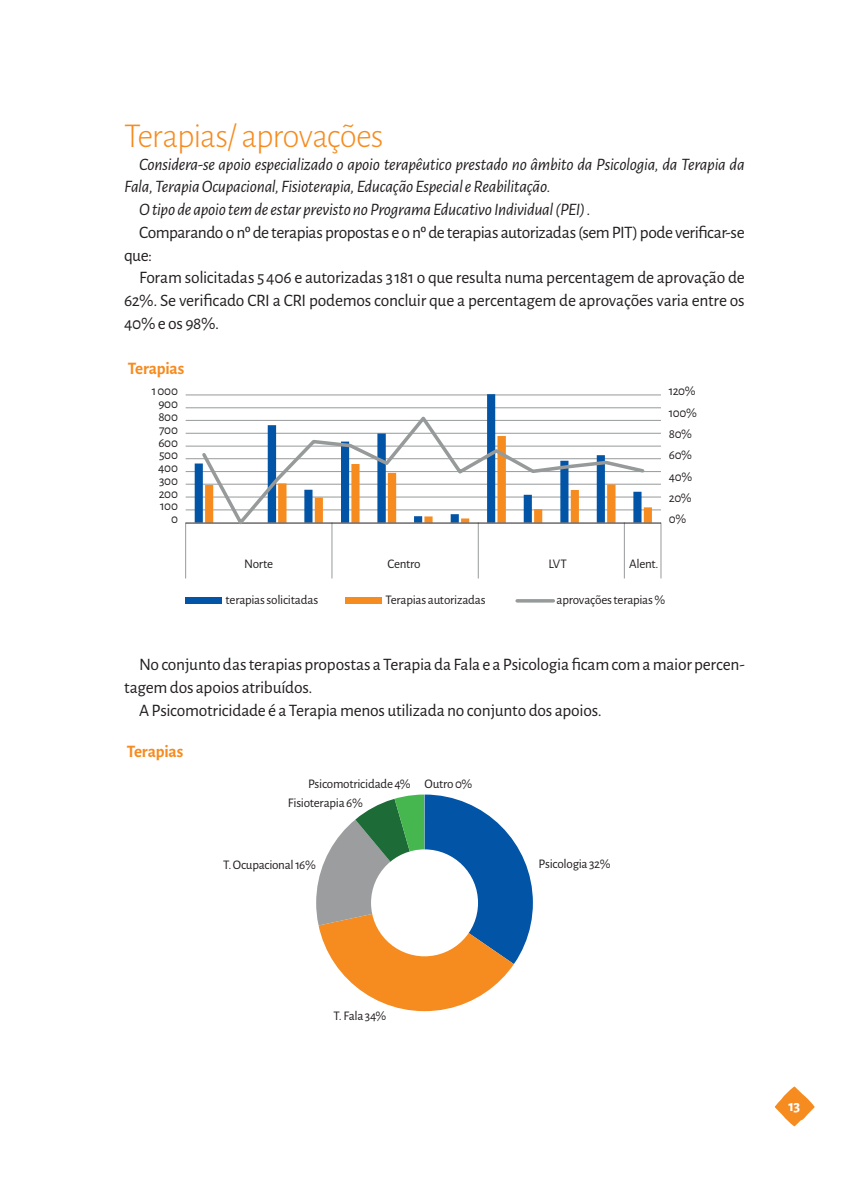
<style>
.page{position:relative;width:844px;height:1191px;background:#fff}
.page>*{position:absolute;margin:0;border:0;box-sizing:border-box;transform-origin:0 0}
.t1{font:300 35px "Alegreya Sans";letter-spacing:-.035em;color:#f68b1f}
.t2{font:17.5px/22.8px "Alegreya Sans";letter-spacing:-.015em;color:#231f20}
.t3{font:italic 17.5px "Alegreya Sans";letter-spacing:-.015em;color:#231f20}
.t4{font:700 17.5px "Alegreya Sans";letter-spacing:-.01em;color:#f68b1f}
.t5{font:700 15.75px "Alegreya Sans";color:#fff}
.t6{font:13.12px/19.8px "Alegreya Sans";letter-spacing:-.02em;color:#231f20}
</style>
<div class="page">
<hr style="left:186px;top:394px;width:474px;height:1px;background:#979a9a">
<hr style="left:186px;top:407px;width:474px;height:1px;background:#979a9a">
<hr style="left:186px;top:420px;width:474px;height:1px;background:#979a9a">
<hr style="left:186px;top:433px;width:474px;height:1px;background:#979a9a">
<hr style="left:186px;top:446px;width:474px;height:1px;background:#979a9a">
<hr style="left:186px;top:458px;width:474px;height:1px;background:#979a9a">
<hr style="left:186px;top:471px;width:474px;height:1px;background:#979a9a">
<hr style="left:186px;top:484px;width:474px;height:1px;background:#979a9a">
<hr style="left:186px;top:497px;width:474px;height:1px;background:#979a9a">
<hr style="left:186px;top:509px;width:474px;height:1px;background:#979a9a">
<hr style="left:660px;top:522px;width:1px;height:56px;background:#979a9a">
<hr style="left:624px;top:522px;width:1px;height:56px;background:#979a9a">
<hr style="left:478px;top:522px;width:1px;height:56px;background:#979a9a">
<hr style="left:331px;top:522px;width:1px;height:56px;background:#979a9a">
<hr style="left:185px;top:522px;width:1px;height:56px;background:#979a9a">
<svg style="left:195px;top:394px;width:446px;height:128px"></svg>
<hr style="left:186px;top:522px;width:474px;height:1px;background:#231f20">
<svg style="left:199px;top:412px;width:447px;height:116px"></svg>
<div style="left:185px;top:597px;width:36px;height:7px;background:#0154a6"></div>
<div style="left:346px;top:597px;width:36px;height:7px;background:#f68b1f"></div>
<hr style="left:517px;top:599px;width:36px;height:3px;background:#979a9a">
<svg style="left:316px;top:794px;width:216px;height:217px"></svg>
<svg style="left:775px;top:1086px;width:39px;height:40px"></svg>
<h1 class="t1" style="left:124px;top:113px;width:261px">Terapias/ aprovações</h1>
<p class="t3" style="left:139px;top:152px;width:607px">Considera-se apoio especializado o apoio terapêutico prestado no âmbito da Psicologia, da Terapia da</p>
<p class="t3" style="left:124px;top:175px;width:428px">Fala, Terapia Ocupacional, Fisioterapia, Educação Especial e Reabilitação.</p>
<p class="t3" style="left:139px;top:198px;width:453px">O tipo de apoio tem de estar previsto no Programa Educativo Individual (PEI) .</p>
<p class="t2" style="left:124px;top:220px;width:621px;text-indent:15px">Comparando o nº de terapias propostas e o nº de terapias autorizadas (sem PIT) pode verificar-se que:</p>
<p class="t2" style="left:124px;top:265px;width:622px;text-align:justify;text-indent:15px">Foram solicitadas 5406 e autorizadas 3181 o que resulta numa percentagem de aprovação de 62%. Se verificado CRI a CRI podemos concluir que a percentagem de aprovações varia entre os 40% e os 98%.</p>
<p class="t4" style="left:128px;top:355px;width:58px">Terapias</p>
<p class="t6" style="left:152px;top:381px;width:28px">1 000</p>
<p class="t6" style="left:158px;top:393px;width:21px">900</p>
<p class="t6" style="left:158px;top:406px;width:21px">800</p>
<p class="t6" style="left:159px;top:419px;width:20px">700</p>
<p class="t6" style="left:158px;top:432px;width:21px">600</p>
<p class="t6" style="left:159px;top:444px;width:20px">500</p>
<p class="t6" style="left:158px;top:457px;width:21px">400</p>
<p class="t6" style="left:159px;top:470px;width:20px">300</p>
<p class="t6" style="left:159px;top:483px;width:21px">200</p>
<p class="t6" style="left:160px;top:495px;width:19px">100</p>
<p class="t6" style="left:171px;top:508px;width:8px">0</p>
<p class="t6" style="left:668px;top:380px;width:28px">120%</p>
<p class="t6" style="left:668px;top:402px;width:30px">100%</p>
<p class="t6" style="left:668px;top:423px;width:25px">80%</p>
<p class="t6" style="left:668px;top:444px;width:25px">60%</p>
<p class="t6" style="left:668px;top:466px;width:25px">40%</p>
<p class="t6" style="left:668px;top:487px;width:24px">20%</p>
<p class="t6" style="left:668px;top:508px;width:19px">0%</p>
<p class="t6" style="left:244px;top:553px;width:31px">Norte</p>
<p class="t6" style="left:387px;top:553px;width:35px">Centro</p>
<p class="t6" style="left:548px;top:553px;width:20px">LVT</p>
<p class="t6" style="left:629px;top:553px;width:31px">Alent.</p>
<p class="t6" style="left:225px;top:589px;width:94px">terapiassolicitadas</p>
<p class="t6" style="left:385px;top:589px;width:102px">Terapias autorizadas</p>
<p class="t6" style="left:556px;top:589px;width:110px">aprovaçõesterapias %</p>
<p class="t2" style="left:139px;top:652px;width:607px">No conjunto das terapias propostas a Terapia da Fala e a Psicologia ficam com a maior percen-</p>
<p class="t2" style="left:124px;top:675px;width:190px">tagem dos apoios atribuídos.</p>
<p class="t2" style="left:139px;top:698px;width:464px">A Psicomotricidade é a Terapia menos utilizada no conjunto dos apoios.</p>
<p class="t4" style="left:127px;top:738px;width:58px">Terapias</p>
<p class="t6" style="left:288px;top:773px;width:186px;text-indent:20px">Psicomotricidade4% Outro 0%<br>Fisioterapia 6%</p>
<p class="t6" style="left:223px;top:854px;width:94px">T.Ocupacional 16%</p>
<p class="t6" style="left:538px;top:853px;width:73px">Psicologia 32%</p>
<p class="t6" style="left:333px;top:1004px;width:54px">T. Fala 34%</p>
<p class="t5" style="left:788px;top:1094px;width:14px">13</p>
</div>
